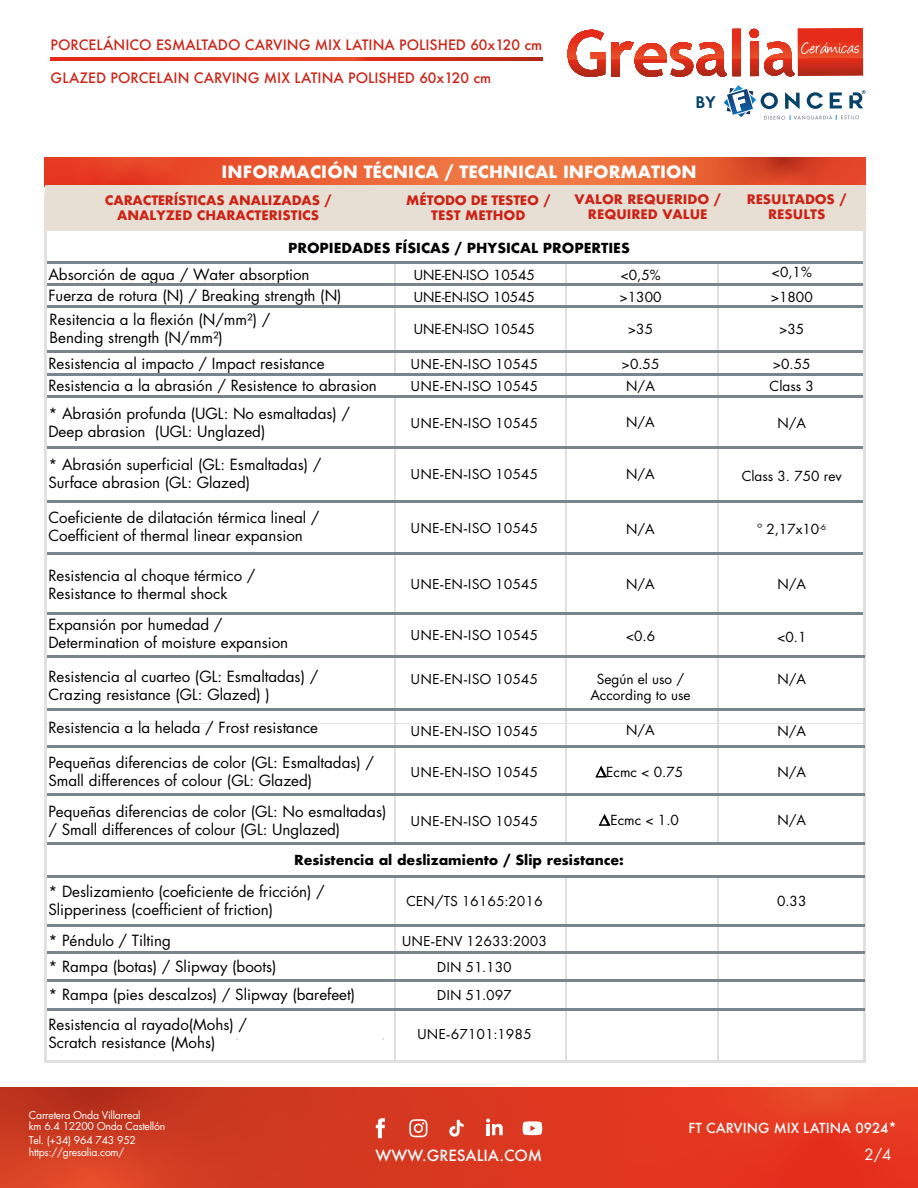
<style>
.page{position:relative;width:918px;height:1188px;background:#fff}
.page>*{position:absolute;margin:0;border:0;box-sizing:border-box;transform-origin:0 0}
.t1{font:600 17.55px "Futura PT";color:#05426a}
.t2{font:700 16.5px "Futura";color:#fff}
.t3{font:15px/18px "Futura";color:#000}
.t4{font:15px/22.8px "Futura PT";color:#000}
.t5{font:500 15px "Futura";color:#fff}
.t6{font:15px "Futura";color:#fff}
.t7{font:500 13.95px "Futura";color:#cc2518}
.t8{font:13.5px/22.8px "Futura";color:#000;text-align:center}
.t9{font:700 13.5px "Futura";color:#000}
.t10{font:500 13.5px "Futura";color:#fff}
.t11{font:700 12.75px/15.3px "Futura";color:#cc2317;text-align:center}
.t12{font:10.5px/10.8px "Futura";letter-spacing:-.025em;color:#fff}
</style>
<div class="page">
<svg style="left:0;top:1087px;width:918px;height:101px;background:#d83820"></svg>
<svg style="left:376px;top:1118px;width:9px;height:20px"></svg>
<svg style="left:409px;top:1119px;width:18px;height:18px"></svg>
<svg style="left:486px;top:1119px;width:17px;height:16px"></svg>
<svg style="left:523px;top:1121px;width:19px;height:14px"></svg>
<svg style="left:447px;top:1120px;width:17px;height:17px"></svg>
<svg style="left:50px;top:58px;width:492px;height:3px"></svg>
<svg style="left:567px;top:30px;width:38px;height:47px"></svg>
<svg style="left:798px;top:28px;width:65px;height:1px"></svg>
<svg style="left:611px;top:29px;width:255px;height:91px"></svg>
<hr style="left:45px;top:1060px;width:821px;height:3px;background:#e0e0e0">
<hr style="left:45px;top:723px;width:821px;height:1px;background:#e0e0e0">
<hr style="left:395px;top:397px;width:1px;height:104px;background:#e0e0e0">
<hr style="left:395px;top:877px;width:1px;height:186px;background:#e0e0e0">
<hr style="left:566px;top:877px;width:1px;height:186px;background:#e0e0e0">
<hr style="left:718px;top:877px;width:1px;height:186px;background:#e0e0e0">
<hr style="left:395px;top:263px;width:1px;height:110px;background:#e0e0e0">
<hr style="left:565px;top:263px;width:1px;height:110px;background:#e0e0e0">
<hr style="left:718px;top:263px;width:1px;height:110px;background:#e0e0e0">
<hr style="left:565px;top:375px;width:1px;height:126px;background:#e0e0e0">
<hr style="left:718px;top:373px;width:1px;height:471px;background:#e0e0e0">
<hr style="left:395px;top:502px;width:1px;height:342px;background:#e0e0e0">
<hr style="left:565px;top:502px;width:1px;height:343px;background:#e0e0e0">
<svg style="left:45px;top:157px;width:821px;height:28px;background:#e75b32"></svg>
<hr style="left:47px;top:261px;width:817px;height:3px;background:#78858d">
<hr style="left:47px;top:283px;width:817px;height:3px;background:#78858d">
<hr style="left:47px;top:306px;width:817px;height:2px;background:#78858d">
<hr style="left:47px;top:350px;width:817px;height:3px;background:#78858d">
<hr style="left:47px;top:373px;width:817px;height:3px;background:#78858d">
<hr style="left:47px;top:396px;width:817px;height:2px;background:#78858d">
<hr style="left:47px;top:446px;width:817px;height:2px;background:#78858d">
<hr style="left:47px;top:500px;width:817px;height:3px;background:#78858d">
<hr style="left:47px;top:553px;width:817px;height:2px;background:#78858d">
<hr style="left:47px;top:612px;width:817px;height:3px;background:#78858d">
<hr style="left:863px;top:194px;width:3px;height:869px;background:#e0e0e0">
<hr style="left:45px;top:194px;width:2px;height:869px;background:#e0e0e0">
<hr style="left:47px;top:655px;width:817px;height:3px;background:#78858d">
<hr style="left:47px;top:709px;width:817px;height:2px;background:#78858d">
<hr style="left:47px;top:745px;width:817px;height:3px;background:#78858d">
<hr style="left:47px;top:793px;width:817px;height:3px;background:#78858d">
<hr style="left:47px;top:842px;width:817px;height:3px;background:#78858d">
<hr style="left:47px;top:875px;width:817px;height:2px;background:#78858d">
<hr style="left:47px;top:924px;width:817px;height:2px;background:#78858d">
<hr style="left:47px;top:952px;width:817px;height:2px;background:#78858d">
<hr style="left:48px;top:979px;width:817px;height:3px;background:#78858d">
<hr style="left:48px;top:1008px;width:817px;height:2px;background:#78858d">
<div style="left:45px;top:185px;width:821px;height:46px;background:#e7dfd4"></div>
<svg style="left:596px;top:766px;width:11px;height:11px"></svg>
<svg style="left:599px;top:814px;width:11px;height:12px"></svg>
<p class="t7" style="left:51px;top:35px;width:493px">PORCELÁNICO ESMALTADO CARVING MIX LATINA POLISHED 60x120 cm</p>
<p class="t7" style="left:51px;top:68px;width:442px">GLAZED PORCELAIN CARVING MIX LATINA POLISHED 60x120 cm</p>
<p class="t1" style="left:696px;top:92px;width:22px">BY</p>
<p class="t2" style="left:221px;top:160px;width:477px">INFORMACIÓN TÉCNICA / TECHNICAL INFORMATION</p>
<p class="t11" style="left:105px;top:192px;width:228px">CARACTERÍSTICAS ANALIZADAS /<br>ANALYZED CHARACTERISTICS</p>
<p class="t11" style="left:406px;top:192px;width:146px">MÉTODO DE TESTEO /<br>TEST METHOD</p>
<p class="t11" style="left:575px;top:191px;width:148px">VALOR REQUERIDO /<br>REQUIRED VALUE</p>
<p class="t11" style="left:747px;top:191px;width:101px">RESULTADOS /<br>RESULTS</p>
<p class="t9" style="left:288px;top:239px;width:343px">PROPIEDADES FÍSICAS / PHYSICAL PROPERTIES</p>
<p class="t3" style="left:48px;top:264px;width:295px;line-height:21.1px">Absorción de agua / Water absorption<br>Fuerza de rotura (N) / Breaking strength (N)</p>
<p class="t3" style="left:50px;top:310px;width:222px">Resitencia a la flexión (N/mm²) /<br>Bending strength (N/mm²)</p>
<p class="t3" style="left:48px;top:352px;width:330px;line-height:22.8px">Resistencia al impacto / Impact resistance<br>Resistencia a la abrasión / Resistence to abrasion</p>
<p class="t3" style="left:48px;top:404px;width:303px">* Abrasión profunda (UGL: No esmaltadas) /<br>Deep abrasion (UGL: Unglazed)</p>
<p class="t3" style="left:48px;top:456px;width:275px">* Abrasión superficial (GL: Esmaltadas) /<br>Surface abrasion (GL: Glazed)</p>
<p class="t3" style="left:48px;top:509px;width:273px">Coeficiente de dilatación térmica lineal /<br>Coefficient of thermal linear expansion</p>
<p class="t3" style="left:48px;top:567px;width:209px">Resistencia al choque térmico /<br>Resistance to thermal shock</p>
<p class="t8" style="left:414px;top:264px;width:123px">UNE-EN-ISO 10545</p>
<p class="t8" style="left:620px;top:264px;width:42px">&lt;0,5%</p>
<p class="t8" style="left:414px;top:286px;width:123px">UNE-EN-ISO 10545</p>
<p class="t8" style="left:620px;top:286px;width:44px">&gt;1300</p>
<p class="t8" style="left:628px;top:317px;width:27px">&gt;35</p>
<p class="t4" style="left:411px;top:352px;width:129px">UNE-EN-ISO 10545<br>UNE-EN-ISO 10545</p>
<p class="t8" style="left:622px;top:352px;width:39px">&gt;0.55<br>N/A</p>
<p class="t4" style="left:411px;top:411px;width:129px">UNE-EN-ISO 10545</p>
<p class="t8" style="left:626px;top:411px;width:30px">N/A</p>
<p class="t4" style="left:411px;top:463px;width:129px">UNE-EN-ISO 10545</p>
<p class="t8" style="left:414px;top:317px;width:123px">UNE-EN-ISO 10545</p>
<p class="t8" style="left:626px;top:463px;width:30px">N/A</p>
<p class="t4" style="left:411px;top:516px;width:129px">UNE-EN-ISO 10545</p>
<p class="t4" style="left:411px;top:573px;width:129px">UNE-EN-ISO 10545</p>
<p class="t8" style="left:626px;top:518px;width:30px">N/A</p>
<p class="t8" style="left:626px;top:573px;width:30px">N/A</p>
<p class="t8" style="left:771px;top:260px;width:44px;line-height:24.9px;text-align:left">&lt;0,1% &gt;1800</p>
<p class="t8" style="left:779px;top:317px;width:27px">&gt;35</p>
<p class="t8" style="left:770px;top:352px;width:46px;text-align:left">&gt;0.55<br>Class 3</p>
<p class="t8" style="left:777px;top:412px;width:30px">N/A</p>
<p class="t8" style="left:742px;top:465px;width:102px">Class 3. 750 rev</p>
<p class="t8" style="left:758px;top:518px;width:70px">º 2,17x10<sup>-6</sup></p>
<p class="t8" style="left:777px;top:573px;width:30px">N/A</p>
<p class="t3" style="left:48px;top:616px;width:241px">Expansión por humedad /<br>Determination of moisture expansion</p>
<p class="t4" style="left:411px;top:624px;width:129px">UNE-EN-ISO 10545</p>
<p class="t4" style="left:411px;top:668px;width:129px">UNE-EN-ISO 10545</p>
<p class="t8" style="left:626px;top:625px;width:31px">&lt;0.6</p>
<p class="t8" style="left:777px;top:625px;width:31px">&lt;0.1</p>
<p class="t3" style="left:48px;top:667px;width:272px">Resistencia al cuarteo (GL: Esmaltadas) /<br>Crazing resistance (GL: Glazed) )</p>
<p class="t8" style="left:777px;top:668px;width:30px">N/A</p>
<p class="t3" style="left:48px;top:719px;width:271px">Resistencia a la helada / Frost resistance</p>
<p class="t4" style="left:411px;top:719px;width:129px">UNE-EN-ISO 10545</p>
<p class="t8" style="left:626px;top:719px;width:30px">N/A</p>
<p class="t8" style="left:777px;top:719px;width:30px">N/A</p>
<p class="t4" style="left:411px;top:761px;width:129px">UNE-EN-ISO 10545</p>
<p class="t8" style="left:606px;top:761px;width:78px">Ecmc &lt; 0.75</p>
<p class="t8" style="left:590px;top:671px;width:102px;line-height:16.2px">Según el uso /<br>According to use</p>
<p class="t3" style="left:48px;top:754px;width:327px">Pequeñas diferencias de color (GL: Esmaltadas) /<br>Small differences of colour (GL: Glazed)</p>
<p class="t8" style="left:777px;top:761px;width:30px">N/A</p>
<p class="t4" style="left:411px;top:809px;width:129px">UNE-EN-ISO 10545</p>
<p class="t3" style="left:48px;top:802px;width:340px">Pequeñas diferencias de color (GL: No esmaltadas) / Small differences of colour (GL: Unglazed)</p>
<p class="t8" style="left:777px;top:809px;width:30px">N/A</p>
<p class="t8" style="left:610px;top:809px;width:70px">Ecmc &lt; 1.0</p>
<p class="t9" style="left:294px;top:850px;width:331px">Resistencia al deslizamiento / Slip resistance:</p>
<p class="t3" style="left:48px;top:883px;width:278px">* Deslizamiento (coeficiente de fricción) /<br>Slipperiness (coefficient of friction)</p>
<p class="t8" style="left:777px;top:890px;width:31px">0.33</p>
<p class="t3" style="left:48px;top:932px;width:124px">* Péndulo / Tilting</p>
<p class="t4" style="left:402px;top:930px;width:147px">UNE-ENV 12633:2003</p>
<p class="t3" style="left:48px;top:957px;width:230px">* Rampa (botas) / Slipway (boots)</p>
<p class="t4" style="left:437px;top:955px;width:76px">DIN 51.130</p>
<p class="t3" style="left:48px;top:986px;width:308px">* Rampa (pies descalzos) / Slipway (barefeet)</p>
<p class="t4" style="left:437px;top:984px;width:76px">DIN 51.097</p>
<p class="t4" style="left:417px;top:1022px;width:116px">UNE-67101:1985</p>
<p class="t4" style="left:406px;top:890px;width:138px">CEN/TS 16165:2016</p>
<p class="t3" style="left:48px;top:1015px;width:200px">Resistencia al rayado(Mohs) /<br>Scratch resistance (Mohs)</p>
<p class="t12" style="left:29px;top:1110px;width:138px">Carretera Onda Villarreal<br>km 6.4 12200 Onda Castellón</p>
<p class="t12" style="left:29px;top:1134px;width:109px;line-height:12.6px">Tel. (+34) 964 743 952 https://gresalia.com/</p>
<p class="t5" style="left:376px;top:1145px;width:168px">WWW.GRESALIA.COM</p>
<p class="t10" style="left:689px;top:1119px;width:210px">FT CARVING MIX LATINA 0924*</p>
<p class="t6" style="left:864px;top:1145px;width:29px">2/4</p>
</div>
